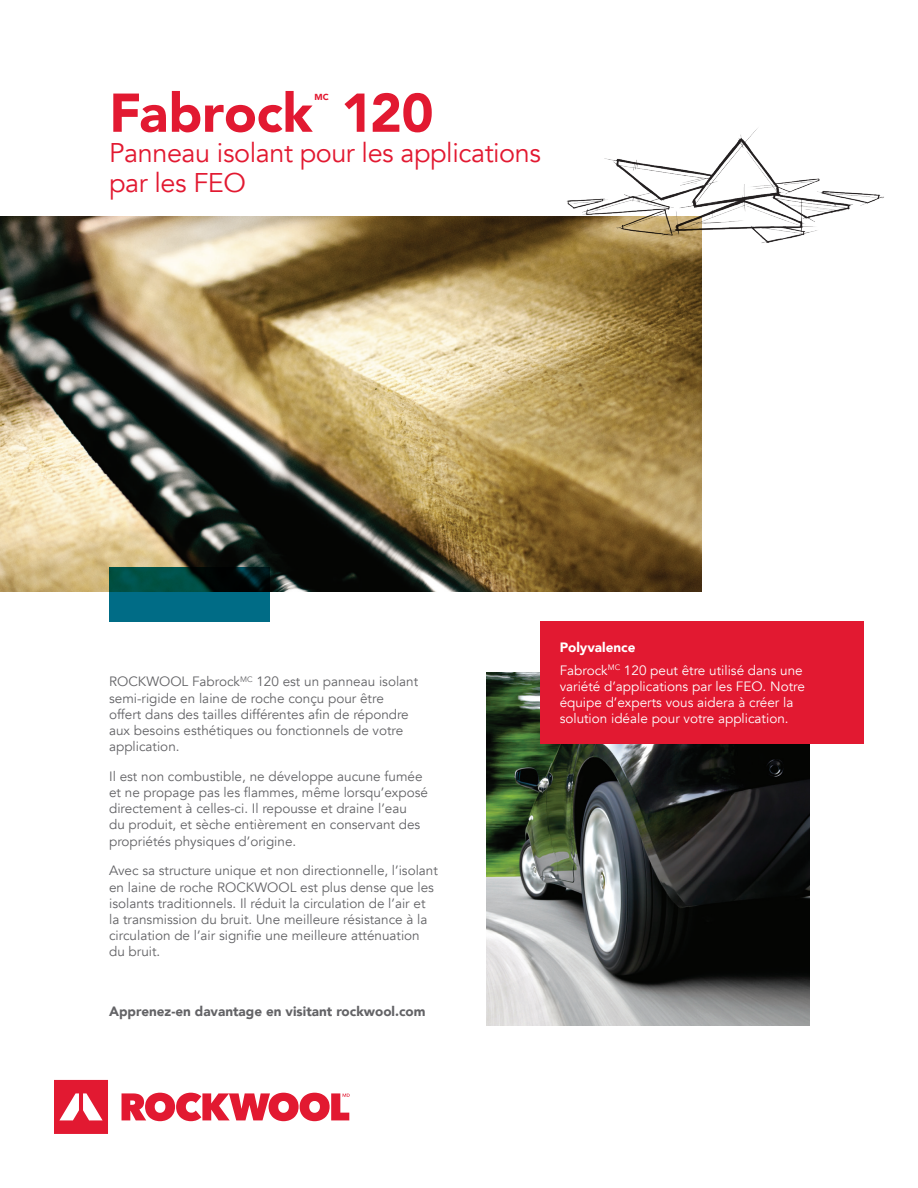
<style>
.page{position:relative;width:918px;height:1188px;background:#fff}
.page>*{position:absolute;margin:0;border:0;box-sizing:border-box;transform-origin:0 0}
.Heading_Front{font:900 54px "Avenir";letter-spacing:-.005em;color:#e21931}
.Subheading_Front{font:27px/30px "Avenir";letter-spacing:-.015em;color:#e21931}
.Body_Copy{font:13.5px/16.2px "Avenir";color:#636366}
.Callout_body{font:13.5px/16.2px "Avenir";color:#fff}
.Body_Copy-2{font:900 13.5px "Avenir";color:#636366}
.Callout_Heading{font:900 13.5px "Avenir";color:#fff}
.Heading_Front-2{font:900 8.7px "Avenir";color:#e21931}
</style>
<div class="page">
<img style="left:0;top:216px;width:702px;height:375px">
<img style="left:559px;top:128px;width:325px;height:179px">
<img style="left:486px;top:673px;width:323px;height:353px">
<div style="left:540px;top:621px;width:324px;height:123px;background:#e21931"></div>
<svg style="left:109px;top:567px;width:161px;height:54px;background:#00515c"></svg>
<svg style="left:54px;top:1080px;width:54px;height:54px"></svg>
<svg style="left:122px;top:1093px;width:228px;height:28px"></svg>
<p class="Heading_Front" style="left:109px;top:67px;width:205px">Fabrock</p>
<p class="Heading_Front-2" style="left:314px;top:89px;width:16px">MC</p>
<p class="Heading_Front" style="left:341px;top:67px;width:94px">120</p>
<p class="Subheading_Front" style="left:109px;top:138px;width:433px">Panneau isolant pour les applications par les FEO</p>
<p class="Body_Copy" style="left:109px;top:674px;width:311px">ROCKWOOL Fabrock<sup>MC</sup> 120 est un panneau isolant semi-rigide en laine de roche conçu pour être offert dans des tailles différentes afin de répondre aux besoins esthétiques ou fonctionnels de votre application.</p>
<p class="Body_Copy" style="left:109px;top:768px;width:320px">Il est non combustible, ne développe aucune fumée et ne propage pas les flammes, même lorsqu’exposé directement à celles-ci. Il repousse et draine l’eau<br>du produit, et sèche entièrement en conservant des propriétés physiques d’origine.</p>
<p class="Body_Copy" style="left:109px;top:863px;width:330px">Avec sa structure unique et non directionnelle, l’isolant en laine de roche ROCKWOOL est plus dense que les isolants traditionnels. Il réduit la circulation de l’air et la transmission du bruit. Une meilleure résistance à la circulation de l’air signifie une meilleure atténuation du bruit.</p>
<p class="Body_Copy-2" style="left:109px;top:999px;width:318px">Apprenez-en davantage en visitant rockwool.com</p>
<p class="Callout_Heading" style="left:560px;top:636px;width:77px">Polyvalence</p>
<p class="Callout_body" style="left:560px;top:662px;width:247px">Fabrock<sup>MC</sup> 120 peut être utilisé dans une variété d’applications par les FEO. Notre équipe d’experts vous aidera à créer la solution idéale pour votre application.</p>
</div>
